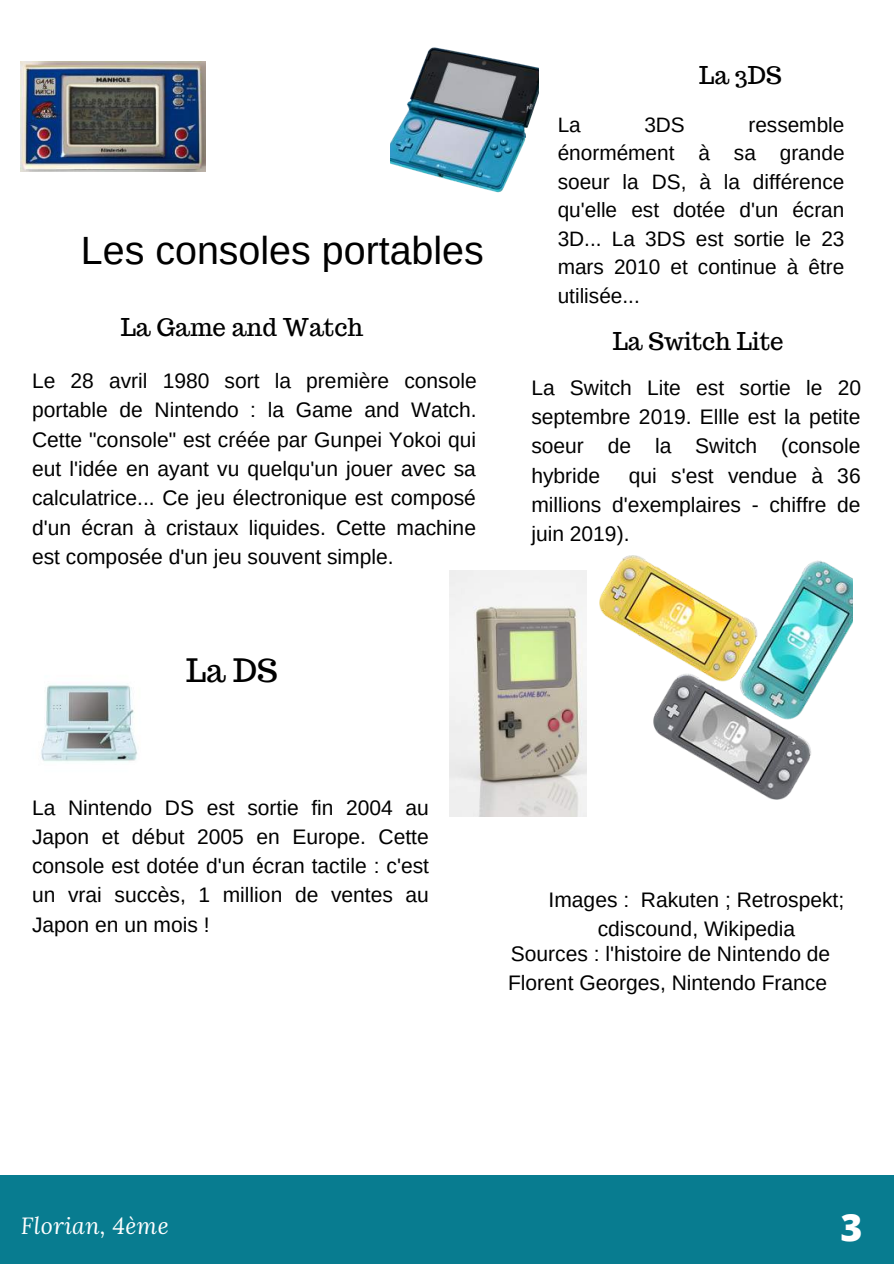
<style>
.page{position:relative;width:894px;height:1264px;background:#fff}
.page>*{position:absolute;margin:0;border:0;box-sizing:border-box;transform-origin:0 0}
.t1{font:39.45px "Arimo";color:#000}
.t2{font:800 37.5px "Open Sans";color:#fff}
.t3{font:31.5px "Trocchi";color:#000}
.t4{font:24px "Trocchi";color:#000}
.t5{font:italic 23.1px "Lora";letter-spacing:.02em;color:#fff}
.t6{font:21px/29.2px "Arimo";color:#000;text-align:justify}
.t7{font:20.85px/28.5px "Arimo";color:#000;text-align:justify}
</style>
<div class="page">
<img style="left:21px;top:62px;width:184px;height:110px">
<img style="left:391px;top:47px;width:147px;height:146px">
<img style="left:41px;top:685px;width:97px;height:77px">
<img style="left:599px;top:556px;width:253px;height:243px">
<img style="left:450px;top:570px;width:136px;height:246px">
<div style="left:0;top:1175px;width:893px;height:88px;background:#087c90"></div>
<h1 class="t1" style="left:81px;top:229px;width:404px">Les consoles portables</h1>
<p class="t4" style="left:121px;top:312px;width:244px">La Game and Watch</p>
<p class="t6" style="left:32px;top:366px;width:446px">Le 28 avril 1980 sort la première console portable de Nintendo : la Game and Watch.<br>Cette "console" est créée par Gunpei Yokoi qui eut l'idée en ayant vu quelqu'un jouer avec sa calculatrice... Ce jeu électronique est composé d'un écran à cristaux liquides. Cette machine est composée d'un jeu souvent simple.</p>
<h3 class="t3" style="left:186px;top:650px;width:93px">La DS</h3>
<p class="t4" style="left:699px;top:59px;width:84px">La 3DS</p>
<p class="t7" style="left:557px;top:110px;width:288px;text-indent:191px">ressemble énormément à sa grande soeur la DS, à la différence qu'elle est dotée d'un écran 3D... La 3DS est sortie le 23 mars 2010 et continue à être utilisée...</p>
<p class="t4" style="left:612px;top:326px;width:172px">La Switch Lite</p>
<p class="t6" style="left:531px;top:373px;width:331px">La Switch Lite est sortie le 20 septembre 2019. Ellle est la petite soeur de la Switch (console hybride</p>
<p class="t7" style="left:557px;top:110px;width:25px">La</p>
<p class="t7" style="left:644px;top:110px;width:42px">3DS</p>
<p class="t6" style="left:531px;top:461px;width:331px;text-indent:97px">qui s'est vendue à 36 millions d'exemplaires - chiffre de juin 2019).</p>
<p class="t6" style="left:32px;top:792px;width:398px">La Nintendo DS est sortie fin 2004 au Japon et début 2005 en Europe. Cette console est dotée d'un écran tactile : c'est un vrai succès, 1 million de ventes au Japon en un mois !</p>
<p class="t6" style="left:548px;top:885px;width:297px;text-align:center">Images : Rakuten ; Retrospekt; cdiscound, Wikipedia</p>
<p class="t6" style="left:508px;top:938px;width:323px">Sources : l'histoire de Nintendo de<br>Florent Georges, Nintendo France</p>
<p class="t5" style="left:21px;top:1209px;width:149px">Florian, 4ème</p>
<h2 class="t2" style="left:840px;top:1200px;width:23px">3</h2>
</div>
